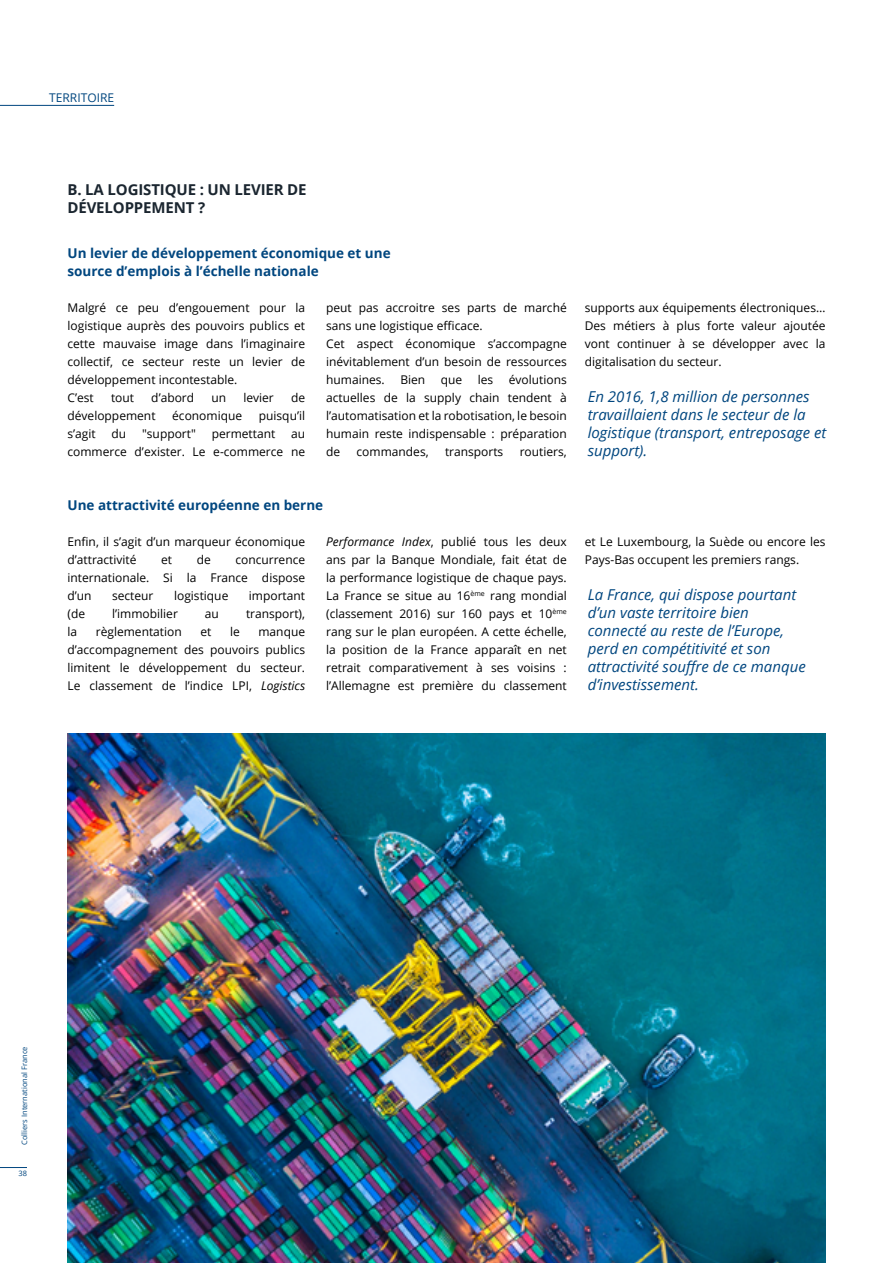
<style>
.page{position:relative;width:893px;height:1263px;background:#fff}
.page>*{position:absolute;margin:0;border:0;box-sizing:border-box;transform-origin:0 0}
.t1{font:italic 15px/18px "Open Sans";color:#00467f}
.t2{font:700 15px/18px "Open Sans";letter-spacing:-.01em;color:#1b2630}
.t3{font:700 13.5px/18px "Open Sans";color:#00467f}
.t4{font:12px/18px "Open Sans";color:#000;text-align:justify}
.t5{font:12px "Open Sans";color:#00467f}
.t6{font:7.5px "Open Sans";color:#00467f}
.s1{font-style:italic}
</style>
<div class="page">
<img style="left:68px;top:733px;width:757px;height:530px">
<svg style="left:0;top:1167px;width:27px;height:1px"></svg>
<hr style="left:0;top:105px;width:114px;height:1px;background:#00467f">
<p class="t5" style="left:49px;top:89px;width:66px">TERRITOIRE</p>
<p class="t2" style="left:68px;top:180px;width:241px">B. LA LOGISTIQUE : UN LEVIER DE<br>DÉVELOPPEMENT ?</p>
<p class="t3" style="left:68px;top:244px;width:325px">Un levier de développement économique et une source d’emplois à l’échelle nationale</p>
<p class="t4" style="left:68px;top:298px;width:239px;text-align:left">Malgré ce peu d’engouement pour la logistique auprès des pouvoirs publics et cette mauvaise image dans l’imaginaire collectif, ce secteur reste un levier de développement incontestable.<br>C’est</p>
<p class="t4" style="left:111px;top:388px;width:25px">tout</p>
<p class="t4" style="left:151px;top:388px;width:44px">d’abord</p>
<p class="t4" style="left:211px;top:388px;width:16px">un</p>
<p class="t4" style="left:243px;top:388px;width:32px">levier</p>
<p class="t4" style="left:291px;top:388px;width:16px">de</p>
<p class="t4" style="left:68px;top:406px;width:90px">développement</p>
<p class="t4" style="left:172px;top:406px;width:71px">économique</p>
<p class="t4" style="left:259px;top:406px;width:48px">puisqu’il</p>
<p class="t4" style="left:68px;top:424px;width:30px">s’agit</p>
<p class="t4" style="left:112px;top:424px;width:16px">du</p>
<p class="t4" style="left:142px;top:424px;width:55px">"support"</p>
<p class="t4" style="left:212px;top:424px;width:65px">permettant</p>
<p class="t4" style="left:68px;top:424px;width:239px;text-align:right">au<br>commerce d’exister. Le e-commerce ne</p>
<p class="t4" style="left:326px;top:298px;width:242px;text-align:left">peut pas accroitre ses parts de marché sans une logistique efficace.<br>Cet aspect économique s’accompagne inévitablement d’un besoin de ressources humaines.</p>
<p class="t4" style="left:326px;top:370px;width:242px;text-indent:183px">évolutions actuelles de la supply chain tendent à l’automatisation et la robotisation, le besoin humain reste indispensable : préparation de</p>
<p class="t4" style="left:400px;top:370px;width:26px">Bien</p>
<p class="t4" style="left:441px;top:370px;width:23px">que</p>
<p class="t4" style="left:478px;top:370px;width:17px">les</p>
<p class="t4" style="left:357px;top:442px;width:74px">commandes,</p>
<p class="t4" style="left:445px;top:442px;width:60px">transports</p>
<p class="t4" style="left:520px;top:442px;width:49px">routiers,</p>
<p class="t3" style="left:68px;top:496px;width:257px">Une attractivité européenne en berne</p>
<p class="t4" style="left:68px;top:532px;width:239px">Enfin, il s’agit d’un marqueur économique d’attractivité</p>
<p class="t4" style="left:161px;top:550px;width:12px">et</p>
<p class="t4" style="left:197px;top:550px;width:16px">de</p>
<p class="t4" style="left:68px;top:550px;width:239px;text-indent:168px">concurrence internationale. Si la France dispose d’un</p>
<p class="t4" style="left:112px;top:586px;width:43px">secteur</p>
<p class="t4" style="left:174px;top:586px;width:56px">logistique</p>
<p class="t4" style="left:249px;top:586px;width:58px">important</p>
<p class="t4" style="left:68px;top:604px;width:19px">(de</p>
<p class="t4" style="left:112px;top:604px;width:67px">l’immobilier</p>
<p class="t4" style="left:205px;top:604px;width:16px">au</p>
<p class="t4" style="left:246px;top:604px;width:61px">transport),</p>
<p class="t4" style="left:68px;top:622px;width:11px">la</p>
<p class="t4" style="left:96px;top:622px;width:88px">règlementation</p>
<p class="t4" style="left:200px;top:622px;width:12px">et</p>
<p class="t4" style="left:230px;top:622px;width:11px">le</p>
<p class="t4" style="left:68px;top:622px;width:239px;text-indent:191px">manque d’accompagnement des pouvoirs publics limitent le développement du secteur.<br>Le classement de l’indice LPI, <span class="s1">Logistics</span></p>
<p class="t4" style="left:326px;top:532px;width:242px"><span class="s1">Performance Index</span>, publié tous les deux ans par la Banque Mondiale, fait état de la performance logistique de chaque pays.<br>La France se situe au 16<sup>ème</sup> rang mondial (classement 2016) sur 160 pays et 10<sup>ème </sup>rang sur le plan européen. A cette échelle, la position de la France apparaît en net retrait comparativement à ses voisins : l’Allemagne est première du classement</p>
<p class="t4" style="left:585px;top:298px;width:242px">supports aux équipements électroniques… Des métiers à plus forte valeur ajoutée vont continuer à se développer avec la digitalisation du secteur.</p>
<p class="t1" style="left:588px;top:387px;width:240px">En 2016, 1,8 million de personnes travaillaient dans le secteur de la logistique (transport, entreposage et support).</p>
<p class="t4" style="left:585px;top:532px;width:242px">et Le Luxembourg, la Suède ou encore les<br>Pays-Bas occupent les premiers rangs.</p>
<p class="t1" style="left:588px;top:585px;width:220px">La France, qui dispose pourtant d’un vaste territoire bien connecté au reste de l’Europe, perd en compétitivité et son attractivité souffre de ce manque d’investissement.</p>
<p class="t6" style="left:19px;top:1145px;width:100px;rotate:-90deg">Colliers International France</p>
<p class="t6" style="left:18px;top:1168px;width:10px">38</p>
</div>
